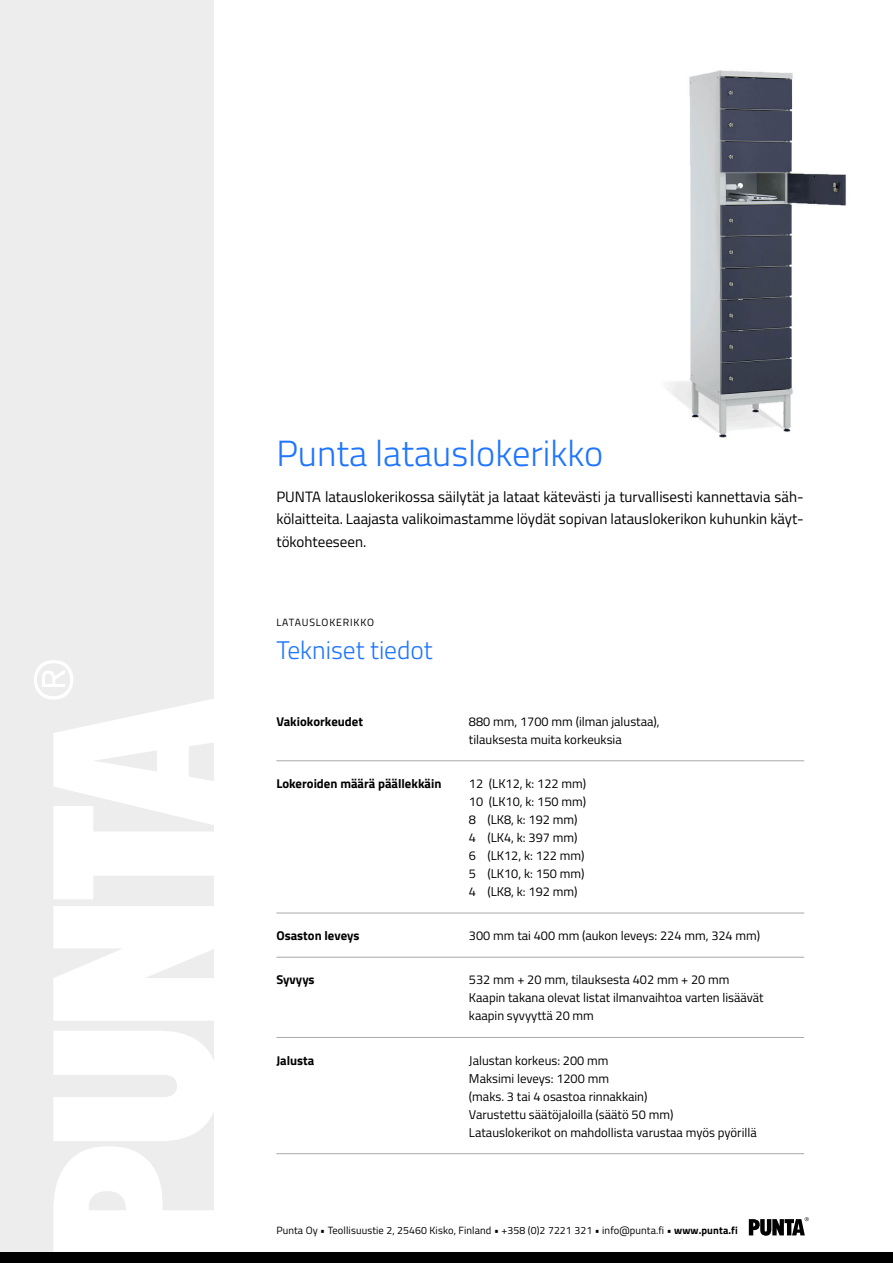
<style>
.page{position:relative;width:893px;height:1263px;background:#fff}
.page>*{position:absolute;margin:0;border:0;box-sizing:border-box;transform-origin:0 0}
.t1{font:300 36.45px "Titillium Web";color:#1f75ff}
.t2{font:300 25.5px "Titillium Web";color:#1f75ff}
.t3{font:15px/22.5px "Titillium Web";color:#000;text-align:justify}
.t4{font:12.75px/18px "Titillium Web";color:#000}
.t5{font:700 12.75px "Titillium Web";color:#000}
.t6{font:10.5px "Titillium Web";letter-spacing:.01em;color:#000}
.t7{font:10.5px "Titillium Web";letter-spacing:.08em;color:#000}
.s1{font-weight:700}
</style>
<div class="page">
<div style="left:0;top:0;width:214px;height:1263px;background:#ededee"></div>
<svg style="left:53px;top:906px;width:161px;height:346px"></svg>
<svg style="left:34px;top:660px;width:180px;height:239px"></svg>
<svg style="left:749px;top:1217px;width:60px;height:19px"></svg>
<div style="left:0;top:1252px;width:893px;height:11px;background:#000"></div>
<hr style="left:276px;top:760px;width:193px;height:1px;background:#a7a9ac">
<hr style="left:469px;top:760px;width:335px;height:1px;background:#a7a9ac">
<hr style="left:276px;top:913px;width:193px;height:1px;background:#a7a9ac">
<hr style="left:469px;top:913px;width:335px;height:1px;background:#a7a9ac">
<hr style="left:276px;top:1037px;width:193px;height:1px;background:#a7a9ac">
<hr style="left:469px;top:1037px;width:335px;height:1px;background:#a7a9ac">
<hr style="left:276px;top:1153px;width:193px;height:1px;background:#a7a9ac">
<hr style="left:469px;top:1153px;width:335px;height:1px;background:#a7a9ac">
<hr style="left:276px;top:957px;width:193px;height:1px;background:#a7a9ac">
<hr style="left:469px;top:957px;width:335px;height:1px;background:#a7a9ac">
<img style="left:667px;top:70px;width:179px;height:368px">
<h1 class="t1" style="left:276px;top:426px;width:328px">Punta latauslokerikko</h1>
<p class="t3" style="left:276px;top:485px;width:529px">PUNTA latauslokerikossa säilytät ja lataat kätevästi ja turvallisesti kannettavia säh&shy;kölaitteita. Laajasta valikoimastamme löydät sopivan latauslokerikon kuhunkin käyt&shy;tökohteeseen.</p>
<p class="t7" style="left:276px;top:615px;width:99px">LATAUSLOKERIKKO</p>
<h2 class="t2" style="left:276px;top:631px;width:158px">Tekniset tiedot</h2>
<p class="t5" style="left:276px;top:711px;width:88px">Vakiokorkeudet</p>
<p class="t4" style="left:469px;top:712px;width:192px">880 mm, 1700 mm (ilman jalustaa), tilauksesta muita korkeuksia</p>
<p class="t5" style="left:276px;top:774px;width:167px">Lokeroiden määrä päällekkäin</p>
<p class="t4" style="left:469px;top:774px;width:119px">12 (LK12, k: 122 mm)<br>10 (LK10, k: 150 mm)<br>8 (LK8, k: 192 mm)<br>4 (LK4, k: 397 mm)<br>6 (LK12, k: 122 mm)<br>5 (LK10, k: 150 mm)<br>4 (LK8, k: 192 mm)</p>
<p class="t5" style="left:276px;top:926px;width:84px">Osaston leveys</p>
<p class="t4" style="left:469px;top:926px;width:293px">300 mm tai 400 mm (aukon leveys: 224 mm, 324 mm)</p>
<p class="t5" style="left:276px;top:970px;width:40px">Syvyys</p>
<p class="t4" style="left:469px;top:970px;width:296px">532 mm + 20 mm, tilauksesta 402 mm + 20 mm<br>Kaapin takana olevat listat ilmanvaihtoa varten lisäävät kaapin syvyyttä 20 mm</p>
<p class="t5" style="left:276px;top:1050px;width:40px">Jalusta</p>
<p class="t4" style="left:469px;top:1050px;width:289px">Jalustan korkeus: 200 mm<br>Maksimi leveys: 1200 mm<br>(maks. 3 tai 4 osastoa rinnakkain)<br>Varustettu säätöjaloilla (säätö 50 mm)<br>Latauslokerikot on mahdollista varustaa myös pyörillä</p>
<p class="t6" style="left:276px;top:1222px;width:463px">Punta Oy • Teollisuustie 2, 25460 Kisko, Finland • +358 (0)2 7221 321 • info@punta.fi • <span class="s1">www.punta.fi</span></p>
</div>
